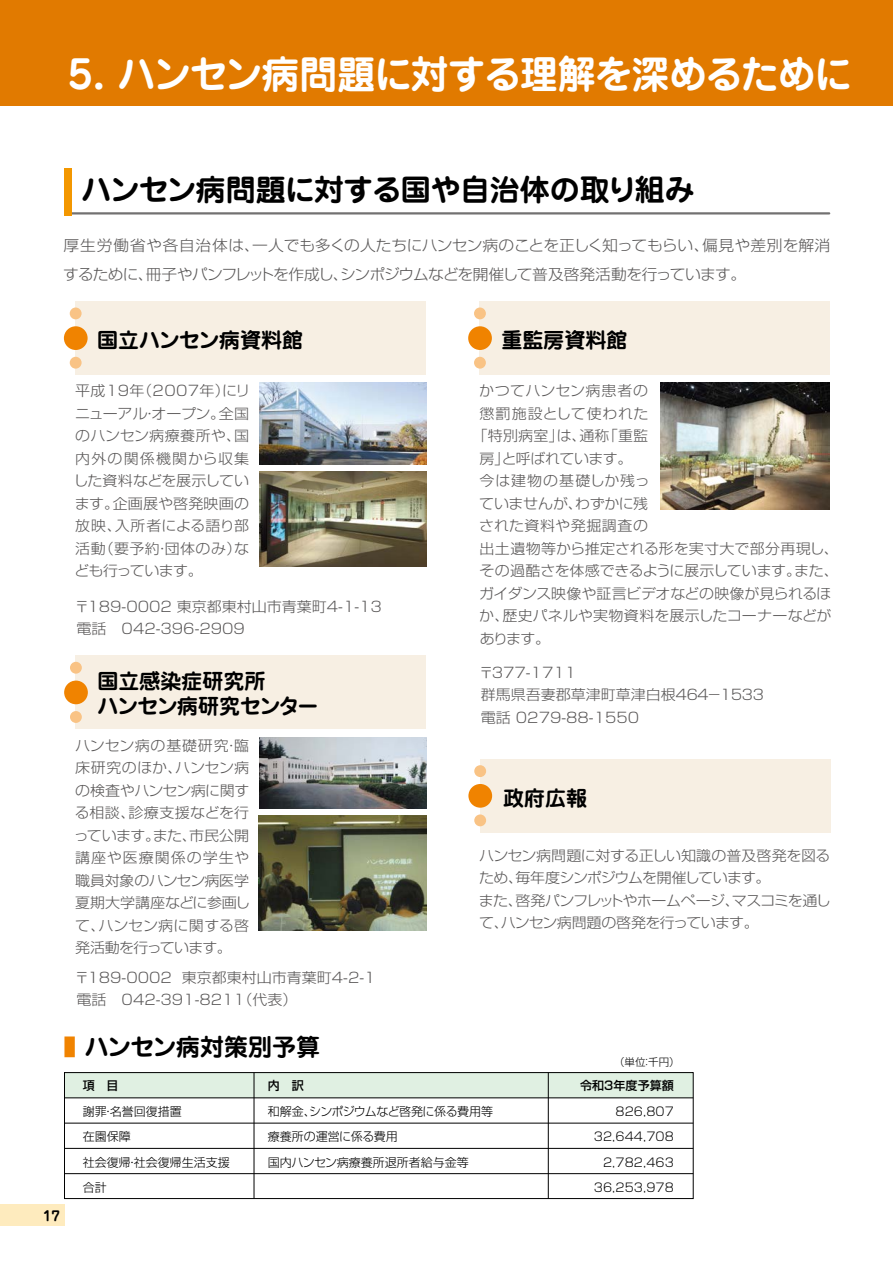
<style>
.page{position:relative;width:893px;height:1263px;background:#fff}
.page>*{position:absolute;margin:0;border:0;box-sizing:border-box;transform-origin:0 0}
.t1{font:700 39px "Jun 501 Pro";letter-spacing:-.03em;color:#fff}
.t2{font:700 30px "Jun 501 Pro";letter-spacing:-.025em;color:#000}
.t3{font:700 24px "Jun 501 Pro";color:#000}
.t4{font:700 21px/25.2px "Jun 501 Pro";color:#000}
.t5{font:300 15px/28.5px "Shin Go Pro";letter-spacing:-.03em;color:#595757;scale:1.05 1}
.t6{font:300 14.25px/22.5px "Shin Go Pro";color:#595757;scale:1.05 1}
.t7{font:300 14.25px/22.5px "Shin Go Pro";letter-spacing:-.045em;color:#595757;scale:1.05 1}
.t8{font:300 14.25px "Shin Go Pro";letter-spacing:-.025em;color:#595757;scale:1.05 1}
.t9{font:300 14.25px "Shin Go Pro";letter-spacing:-.02em;color:#595757;scale:1.05 1}
.t10{font:300 14.25px "Shin Go Pro";letter-spacing:.05em;color:#595757;scale:1.05 1}
.t11{font:300 14.25px "Shin Go Pro";letter-spacing:.025em;color:#595757;scale:1.05 1}
.t12{font:300 14.25px "Shin Go Pro";letter-spacing:-.035em;color:#595757;scale:1.05 1}
.t13{font:300 14.25px "Shin Go Pro";letter-spacing:.035em;color:#595757;scale:1.05 1}
.t14{font:700 13.5px "Jun 501 Pro";color:#000}
.t15{font:300 12px/25.5px "Shin Go Pro";color:#000}
.t16{font:500 12px "Shin Go Pro";letter-spacing:.01em;color:#000}
.t17{font:300 10.5px "Shin Go Pro";color:#000}
.s1{color:#f08300}
</style>
<div class="page">
<div style="left:0;top:0;width:893px;height:106px;background:#e17a00"></div>
<div style="left:0;top:1205px;width:64px;height:21px;background:#feebbe"></div>
<hr style="left:66px;top:212px;width:763px;height:2px;background:#727171">
<div style="left:64px;top:169px;width:8px;height:47px;background:#f39700"></div>
<div style="left:480px;top:301px;width:350px;height:74px;background:#f7efe3"></div>
<div style="left:468px;top:326px;width:24px;height:24px;background:#f08300;border-radius:50%"></div>
<div style="left:474px;top:307px;width:12px;height:12px;background:#f9c385;border-radius:50%"></div>
<div style="left:474px;top:357px;width:12px;height:12px;background:#f9c385;border-radius:50%"></div>
<div style="left:480px;top:759px;width:350px;height:74px;background:#f7efe3"></div>
<div style="left:468px;top:784px;width:24px;height:24px;background:#f08300;border-radius:50%"></div>
<div style="left:474px;top:765px;width:12px;height:12px;background:#f9c385;border-radius:50%"></div>
<div style="left:474px;top:814px;width:12px;height:12px;background:#f9c385;border-radius:50%"></div>
<div style="left:64px;top:1072px;width:629px;height:26px;background:#e0f0e2"></div>
<div style="left:64px;top:1072px;width:630px;height:127px;border:1px solid #000"></div>
<hr style="left:64px;top:1097px;width:629px;height:1px;background:#000">
<hr style="left:64px;top:1123px;width:629px;height:1px;background:#000">
<hr style="left:64px;top:1148px;width:629px;height:1px;background:#000">
<hr style="left:64px;top:1173px;width:629px;height:1px;background:#000">
<hr style="left:254px;top:1072px;width:1px;height:126px;background:#000">
<hr style="left:548px;top:1072px;width:1px;height:126px;background:#000">
<div style="left:76px;top:656px;width:350px;height:73px;background:#f7efe3"></div>
<div style="left:64px;top:681px;width:24px;height:23px;background:#f08300;border-radius:50%"></div>
<div style="left:70px;top:662px;width:12px;height:12px;background:#f9c385;border-radius:50%"></div>
<div style="left:70px;top:711px;width:12px;height:12px;background:#f9c385;border-radius:50%"></div>
<img style="left:259px;top:737px;width:167px;height:72px">
<img style="left:259px;top:815px;width:167px;height:116px">
<div style="left:75px;top:301px;width:350px;height:74px;background:#f7efe3"></div>
<div style="left:64px;top:326px;width:24px;height:24px;background:#f08300;border-radius:50%"></div>
<div style="left:70px;top:307px;width:12px;height:12px;background:#f9c385;border-radius:50%"></div>
<div style="left:70px;top:357px;width:12px;height:12px;background:#f9c385;border-radius:50%"></div>
<img style="left:260px;top:383px;width:166px;height:82px">
<img style="left:260px;top:471px;width:166px;height:96px">
<img style="left:661px;top:382px;width:169px;height:127px">
<h1 class="t1" style="left:68px;top:43px;width:785px">5. ハンセン病問題に対する理解を深めるために</h1>
<h2 class="t2" style="left:82px;top:165px;width:615px">ハンセン病問題に対する国や自治体の取り組み</h2>
<p class="t5" style="left:63px;top:229px;width:732px">厚生労働省や各自治体は、一人でも多くの人たちにハンセン病のことを正しく知ってもらい、偏見や差別を解消するために、冊子やパンフレットを作成し、シンポジウムなどを開催して普及啓発活動を行っています。</p>
<h3 class="t4" style="left:97px;top:325px;width:207px">国立ハンセン病資料館</h3>
<p class="t6" style="left:74px;top:378px;width:170px;text-align:justify">平成19年（2007年）にリニューアル・オープン。全国のハンセン病療養所や、国内外の関係機関から収集した資料などを展示しています。企画展や啓発映画の放映、入所者による語り部活動（要予約・団体のみ）なども行っています。</p>
<p class="t6" style="left:75px;top:593px;width:294px">〒189-0002 東京都東村山市青葉町4-1-13電話　042-396-2909</p>
<h3 class="t4" style="left:97px;top:666px;width:223px">国立感染症研究所<br>ハンセン病研究センター</h3>
<p class="t6" style="left:74px;top:732px;width:170px;text-align:justify">ハンセン病の基礎研究・臨床研究のほか、ハンセン病の検査やハンセン病に関する相談、診療支援などを行っています。また、市民公開講座や医療関係の学生や職員対象のハンセン病医学夏期大学講座などに参画して、ハンセン病に関する啓発活動を行っています。</p>
<p class="t6" style="left:75px;top:964px;width:288px">〒189-0002 東京都東村山市青葉町4-2-1電話　042-391-8211（代表）</p>
<h3 class="t4" style="left:502px;top:325px;width:127px">重監房資料館</h3>
<p class="t11" style="left:479px;top:379px;width:162px">かつてハンセン病患者の</p>
<p class="t10" style="left:480px;top:402px;width:162px">懲罰施設として使われた</p>
<p class="t6" style="left:473px;top:423px;width:169px">「特別病室」は、通称「重監</p>
<p class="t12" style="left:480px;top:447px;width:147px">房」と呼ばれています。</p>
<p class="t10" style="left:480px;top:469px;width:163px">今は建物の基礎しか残っ</p>
<p class="t8" style="left:479px;top:492px;width:162px">ていませんが、わずかに残</p>
<p class="t13" style="left:479px;top:514px;width:162px">された資料や発掘調査の</p>
<p class="t6" style="left:480px;top:535px;width:344px">出土遺物等から推定される形を実寸大で部分再現し、</p>
<p class="t9" style="left:480px;top:559px;width:343px">その過酷さを体感できるように展示しています。また、</p>
<p class="t8" style="left:479px;top:582px;width:337px">ガイダンス映像や証言ビデオなどの映像が見られるほ</p>
<p class="t6" style="left:479px;top:603px;width:337px">か、歴史パネルや実物資料を展示したコーナーなどが</p>
<p class="t6" style="left:480px;top:625px;width:69px">あります。</p>
<p class="t6" style="left:479px;top:659px;width:275px">〒377-1711<br>群馬県吾妻郡草津町草津白根４６４－１５３３電話 0279-88-1550</p>
<h3 class="t4" style="left:503px;top:783px;width:85px">政府広報</h3>
<p class="t7" style="left:479px;top:842px;width:337px">ハンセン病問題に対する正しい知識の普及啓発を図るため、毎年度シンポジウムを開催しています。<br>また、啓発パンフレットやホームページ、マスコミを通して、ハンセン病問題の啓発を行っています。</p>
<h3 class="t3" style="left:64px;top:1028px;width:258px"><span class="s1">■</span> ハンセン病対策別予算</h3>
<p class="t16" style="left:83px;top:1076px;width:37px">項　目</p>
<p class="t15" style="left:83px;top:1097px;width:149px">謝罪・名誉回復措置<br>在園保障<br>社会復帰・社会復帰生活支援合計</p>
<p class="t16" style="left:268px;top:1076px;width:37px">内　訳</p>
<p class="t15" style="left:268px;top:1097px;width:227px">和解金、シンポジウムなど啓発に係る費用等療養所の運営に係る費用<br>国内ハンセン病療養所退所者給与金等</p>
<p class="t14" style="left:43px;top:1205px;width:19px">17</p>
<p class="t17" style="left:614px;top:1053px;width:67px">（単位：千円）</p>
<p class="t16" style="left:580px;top:1076px;width:95px">令和3年度予算額</p>
<p class="t15" style="left:594px;top:1097px;width:82px;text-align:right">826,807<br>32,644,708<br>2,782,463<br>36,253,978</p>
</div>
